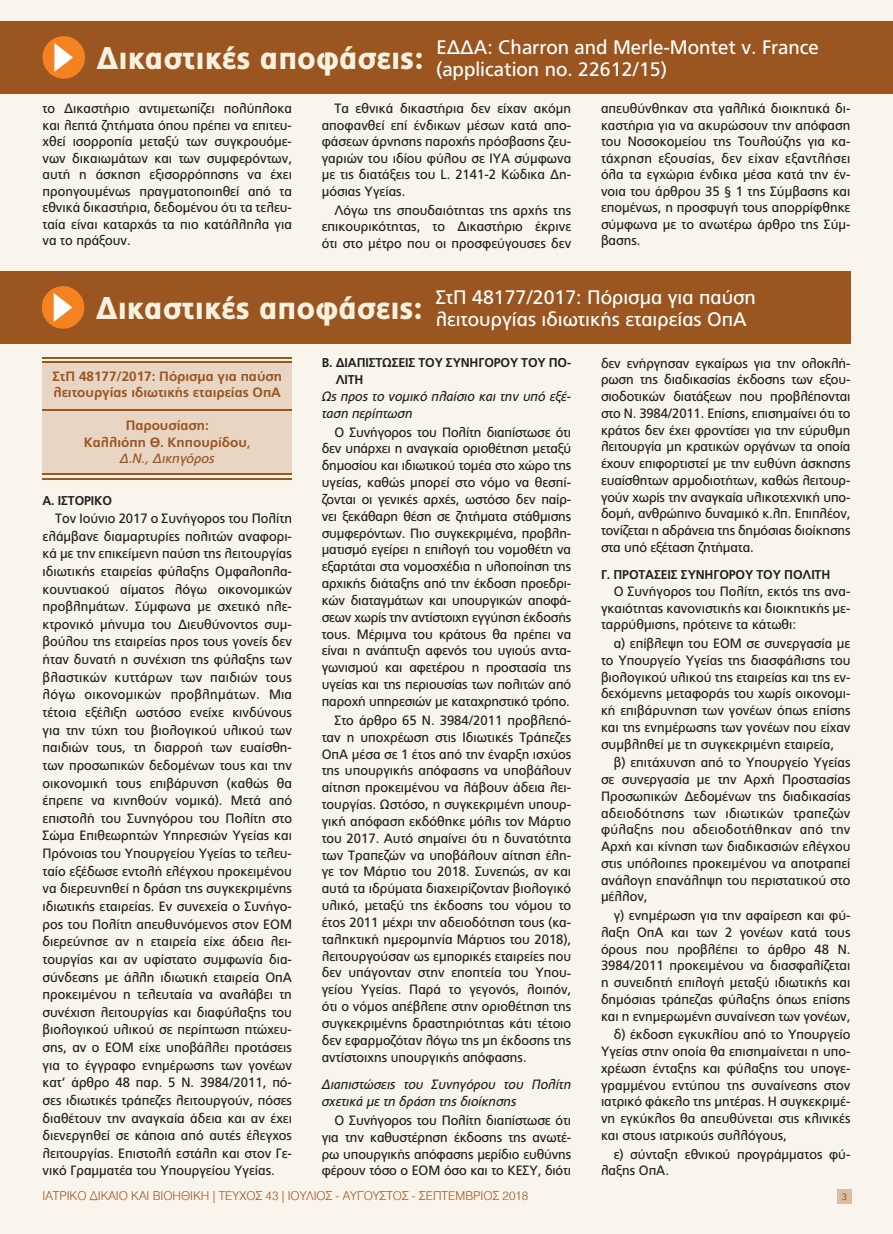
<style>
.page{position:relative;width:893px;height:1234px;background:#fff}
.page>*{position:absolute;margin:0;border:0;box-sizing:border-box;transform-origin:0 0}
.t1{font:900 31.5px "PF Catalog";color:#f7f1e0;scale:.92 1}
.t2{font:19.5px/22.5px "PF Catalog";color:#fff}
.t3{font:13.5px/16.8px "PF Catalog";color:#231f20;text-align:justify}
.t4{font:italic 13.5px/16.8px "PF Catalog";color:#231f20}
.t5{font:700 13.5px/16.2px "PF Catalog";color:#9a5520}
.t6{font:700 12.75px/16.8px "PF Catalog";letter-spacing:-.01em;color:#231f20}
.t7{font:300 12px "Helvetica TT";color:#9a5520}
.s1{font-weight:400}
.s2{font-weight:400;font-style:italic}
.s3{font-family:"Helvetica"}
</style>
<div class="page">
<div style="left:0;top:0;width:893px;height:1233px;background:#f9f5ed"></div>
<div style="left:0;top:21px;width:893px;height:73px;background:#9a5520"></div>
<div style="left:837px;top:1188px;width:15px;height:15px;background:#d8bea5"></div>
<svg style="left:842px;top:1193px;width:4px;height:6px"></svg>
<svg style="left:43px;top:36px;width:42px;height:43px"></svg>
<div style="left:43px;top:362px;width:249px;height:112px;background:#e9d5c3"></div>
<hr style="left:43px;top:409px;width:249px;height:1px;background:#9a5520">
<hr style="left:43px;top:357px;width:249px;height:2px;background:#9a5520">
<hr style="left:43px;top:361px;width:249px;height:2px;background:#9a5520">
<hr style="left:43px;top:473px;width:249px;height:2px;background:#9a5520">
<hr style="left:43px;top:477px;width:249px;height:2px;background:#9a5520">
<div style="left:0;top:271px;width:850px;height:72px;background:#9a5520"></div>
<svg style="left:42px;top:286px;width:42px;height:42px"></svg>
<h1 class="t1" style="left:96px;top:40px;width:357px">Δικαστικές αποφάσεις:</h1>
<h2 class="t2" style="left:436px;top:36px;width:384px">ΕΔΔΑ: Charron and Merle-Montet v. France (application no. 22612/15)</h2>
<p class="t3" style="left:43px;top:101px;width:251px">το Δικαστήριο αντιμετωπίζει πολύπλοκα και λεπτά ζητήματα όπου πρέπει να επιτευ&shy;χθεί ισορροπία μεταξύ των συγκρουόμε&shy;νων δικαιωμάτων και των συμφερόντων, αυτή η άσκηση εξισορρόπησης να έχει προηγουμένως πραγματοποιηθεί από τα εθνικά δικαστήρια, δεδομένου ότι τα τελευ&shy;ταία είναι καταρχάς τα πιο κατάλληλα για να το πράξουν.</p>
<p class="t3" style="left:322px;top:101px;width:251px;text-indent:13px">Τα εθνικά δικαστήρια δεν είχαν ακόμη αποφανθεί επί ένδικων μέσων κατά απο&shy;φάσεων άρνησης παροχής πρόσβασης ζευ&shy;γαριών του ιδίου φύλου σε ΙΥΑ σύμφωνα με τις διατάξεις του L. 2141-2 Κώδικα Δη&shy;μόσιας Υγείας.</p>
<p class="t3" style="left:601px;top:101px;width:251px">απευθύνθηκαν στα γαλλικά διοικητικά δι&shy;καστήρια για να ακυρώσουν την απόφαση του Νοσοκομείου της Τουλούζης για κα&shy;τάχρηση εξουσίας, δεν είχαν εξαντλήσει όλα τα εγχώρια ένδικα μέσα κατά την έν&shy;νοια του άρθρου 35 § 1 της Σύμβασης και επομένως, η προσφυγή τους απορρίφθηκε σύμφωνα με το ανωτέρω άρθρο της Σύμ&shy;βασης.</p>
<p class="t3" style="left:322px;top:202px;width:251px;text-indent:13px">Λόγω της σπουδαιότητας της αρχής της επικουρικότητας, το Δικαστήριο έκρινε ότι στο μέτρο που οι προσφεύγουσες δεν</p>
<h1 class="t1" style="left:96px;top:290px;width:357px">Δικαστικές αποφάσεις:</h1>
<h2 class="t2" style="left:436px;top:286px;width:322px">ΣτΠ 48177/2017: Πόρισμα για παύση λειτουργίας ιδιωτικής εταιρείας ΟπΑ</h2>
<p class="t5" style="left:52px;top:368px;width:231px">ΣτΠ 48177/2017: Πόρισμα για παύση λειτουργίας ιδιωτικής εταιρείας ΟπΑ</p>
<p class="t5" style="left:84px;top:417px;width:168px;text-align:center">Παρουσίαση:<br>Καλλιόπη Θ. Κηπουρίδου<span class="s1">,<br></span><span class="s2">Δ.Ν., Δικηγόρος</span></p>
<p class="t6" style="left:43px;top:492px;width:70px">Α. ΙΣΤΟΡΙΚΌ</p>
<p class="t3" style="left:43px;top:509px;width:251px;line-height:17.5px;text-indent:13px">Τον Ιούνιο 2017 ο Συνήγορος του Πολίτη ελάμβανε διαμαρτυρίες πολιτών αναφορι&shy;κά με την επικείμενη παύση της λειτουργίας ιδιωτικής εταιρείας φύλαξης Ομφαλοπλα&shy;κουντιακού αίματος λόγω οικονομικών προβλημάτων. Σύμφωνα με σχετικό ηλε&shy;κτρονικό μήνυμα του Διευθύνοντος συμ&shy;βούλου της εταιρείας προς τους γονείς δεν ήταν δυνατή η συνέχιση της φύλαξης των βλαστικών κυττάρων των παιδιών τους λόγω οικονομικών προβλημάτων. Μια τέτοια εξέλιξη ωστόσο ενείχε κινδύνους για την τύχη του βιολογικού υλικού των παιδιών τους, τη διαρροή των ευαίσθη&shy;των προσωπικών δεδομένων τους και την οικονομική τους επιβάρυνση (καθώς θα έπρεπε να κινηθούν νομικά). Μετά από επιστολή του Συνηγόρου του Πολίτη στο Σώμα Επιθεωρητών Υπηρεσιών Υγείας και Πρόνοιας του Υπουργείου Υγείας το τελευ&shy;ταίο εξέδωσε εντολή ελέγχου προκειμένου να διερευνηθεί η δράση της συγκεκριμένης ιδιωτικής εταιρείας. Εν συνεχεία ο Συνήγο&shy;ρος του Πολίτη απευθυνόμενος στον ΕΟΜ διερεύνησε αν η εταιρεία είχε άδεια λει&shy;τουργίας και αν υφίστατο συμφωνία δια&shy;σύνδεσης με άλλη ιδιωτική εταιρεία ΟπΑ προκειμένου η τελευταία να αναλάβει τη συνέχιση λειτουργίας και διαφύλαξης του βιολογικού υλικού σε περίπτωση πτώχευ&shy;σης, αν ο ΕΟΜ είχε υποβάλλει προτάσεις για το έγγραφο ενημέρωσης των γονέων κατ’ άρθρο 48 παρ. 5 Ν. 3984/2011, πό&shy;σες ιδιωτικές τράπεζες λειτουργούν, πόσες διαθέτουν την αναγκαία άδεια και αν έχει διενεργηθεί σε κάποια από αυτές έλεγχος λειτουργίας. Επιστολή εστάλη και στον Γε&shy;νικό Γραμματέα του Υπουργείου Υγείας.</p>
<p class="t6" style="left:336px;top:354px;width:237px;text-indent:-14px">Β. ΔΙΑΠΙΣΤΏΣΕΙΣ ΤΟΥ ΣΥΝΗΓΌΡΟΥ ΤΟΥ ΠΟ-<br>ΛΊΤΗ</p>
<p class="t4" style="left:322px;top:387px;width:251px">Ως προς το νομικό πλαίσιο και την υπό εξέ&shy;ταση περίπτωση</p>
<p class="t3" style="left:322px;top:423px;width:251px;text-indent:13px">Ο Συνήγορος του Πολίτη διαπίστωσε ότι δεν υπάρχει η αναγκαία οριοθέτηση μεταξύ δημοσίου και ιδιωτικού τομέα στο χώρο της υγείας, καθώς μπορεί στο νόμο να θεσπί&shy;ζονται οι γενικές αρχές, ωστόσο δεν παίρ&shy;νει ξεκάθαρη θέση σε ζητήματα στάθμισης συμφερόντων. Πιο συγκεκριμένα, προβλη&shy;ματισμό εγείρει η επιλογή του νομοθέτη να εξαρτάται στα νομοσχέδια η υλοποίηση της αρχικής διάταξης από την έκδοση προεδρι&shy;κών διαταγμάτων και υπουργικών αποφά&shy;σεων χωρίς την αντίστοιχη εγγύηση έκδοσής τους. Μέριμνα του κράτους θα πρέπει να είναι η ανάπτυξη αφενός του υγιούς αντα&shy;γωνισμού και αφετέρου η προστασία της υγείας και της περιουσίας των πολιτών από παροχή υπηρεσιών με καταχρηστικό τρόπο.</p>
<p class="t3" style="left:322px;top:711px;width:251px;text-indent:13px">Στο άρθρο 65 Ν. 3984/2011 προβλεπό&shy;ταν η υποχρέωση στις Ιδιωτικές Τράπεζες ΟπΑ μέσα σε 1 έτος από την έναρξη ισχύος της υπουργικής απόφασης να υποβάλουν αίτηση προκειμένου να λάβουν άδεια λει&shy;τουργίας. Ωστόσο, η συγκεκριμένη υπουρ&shy;γική απόφαση εκδόθηκε μόλις τον Μάρτιο του 2017. Αυτό σημαίνει ότι η δυνατότητα των Τραπεζών να υποβάλουν αίτηση έλη&shy;γε τον Μάρτιο του 2018. Συνεπώς, αν και αυτά τα ιδρύματα διαχειρίζονταν βιολογικό υλικό, μεταξύ της έκδοσης του νόμου το έτος 2011 μέχρι την αδειοδότηση τους (κα&shy;ταληκτική ημερομηνία Μάρτιος του 2018), λειτουργούσαν ως εμπορικές εταιρείες που δεν υπάγονταν στην εποπτεία του Υπου&shy;γείου Υγείας. Παρά το γεγονός, λοιπόν, ότι ο νόμος απέβλεπε στην οριοθέτηση της συγκεκριμένης δραστηριότητας κάτι τέτοιο δεν εφαρμοζόταν λόγω της μη έκδοσης της αντίστοιχης υπουργικής απόφασης.</p>
<p class="t4" style="left:322px;top:1075px;width:251px">Διαπιστώσεις του Συνηγόρου του Πολίτη σχετικά με τη δράση της διοίκησης</p>
<p class="t3" style="left:322px;top:1111px;width:251px;text-indent:13px">Ο Συνήγορος του Πολίτη διαπίστωσε ότι για την καθυστέρηση έκδοσης της ανωτέ&shy;ρω υπουργικής απόφασης μερίδιο ευθύνης φέρουν τόσο ο ΕΟΜ όσο και το ΚΕΣΥ, διότι</p>
<p class="t7" style="left:43px;top:1188px;width:487px">ΙΑΤΡΙΚΟ ΔΙΚΑΙΟ ΚΑΙ ΒΙΟΗΘΙΚΗ <span class="s3">|</span> ΤΕΥΧΟΣ 43 <span class="s3">|</span> ΙΟΥΛΙΟΣ - ΑΥΓΟΥΣΤΟΣ - ΣΕΠΤΕΜΒΡΙΟΣ 2018</p>
<p class="t3" style="left:601px;top:354px;width:251px">δεν ενήργησαν εγκαίρως για την ολοκλή&shy;ρωση της διαδικασίας έκδοσης των εξου&shy;σιοδοτικών διατάξεων που προβλέπονται στο Ν. 3984/2011. Επίσης, επισημαίνει ότι το κράτος δεν έχει φροντίσει για την εύρυθμη λειτουργία μη κρατικών οργάνων τα οποία έχουν επιφορτιστεί με την ευθύνη άσκησης ευαίσθητων αρμοδιοτήτων, καθώς λειτουρ&shy;γούν χωρίς την αναγκαία υλικοτεχνική υπο&shy;δομή, ανθρώπινο δυναμικό κ.λπ. Επιπλέον, τονίζεται η αδράνεια της δημόσιας διοίκησης στα υπό εξέταση ζητήματα.</p>
<p class="t6" style="left:601px;top:566px;width:231px">Γ. ΠΡΟΤΆΣΕΙΣ ΣΥΝΗΓΌΡΟΥ ΤΟΥ ΠΟΛΊΤΗ</p>
<p class="t3" style="left:601px;top:583px;width:251px;text-indent:13px">Ο Συνήγορος του Πολίτη, εκτός της ανα&shy;γκαιότητας κανονιστικής και διοικητικής με&shy;ταρρύθμισης, πρότεινε τα κάτωθι:</p>
<p class="t3" style="left:601px;top:635px;width:251px;text-indent:13px">α) επίβλεψη του ΕΟΜ σε συνεργασία με το Υπουργείο Υγείας της διασφάλισης του βιολογικού υλικού της εταιρείας και της εν&shy;δεχόμενης μεταφοράς του χωρίς οικονομι&shy;κή επιβάρυνηση των γονέων όπως επίσης και της ενημέρωσης των γονέων που είχαν συμβληθεί με τη συγκεκριμένη εταιρεία,</p>
<p class="t3" style="left:601px;top:754px;width:251px;text-indent:13px">β) επιτάχυνση από το Υπουργείο Υγείας σε συνεργασία με την Αρχή Προστασίας Προσωπικών Δεδομένων της διαδικασίας αδειοδότησης των ιδιωτικών τραπεζών φύλαξης που αδειοδοτήθηκαν από την Αρχή και κίνηση των διαδικασιών ελέγχου στις υπόλοιπες προκειμένου να αποτραπεί ανάλογη επανάληψη του περιστατικού στο μέλλον,</p>
<p class="t3" style="left:601px;top:907px;width:251px;text-indent:13px">γ) ενημέρωση για την αφαίρεση και φύ&shy;λαξη ΟπΑ και των 2 γονέων κατά τους όρους που προβλέπει το άρθρο 48 Ν.<br>3984/2011 προκειμένου να διασφαλίζεται η συνειδητή επιλογή μεταξύ ιδιωτικής και δημόσιας τράπεζας φύλαξης όπως επίσης και η ενημερωμένη συναίνεση των γονέων,</p>
<p class="t3" style="left:601px;top:1026px;width:251px;text-indent:13px">δ) έκδοση εγκυκλίου από το Υπουργείο Υγείας στην οποία θα επισημαίνεται η υπο&shy;χρέωση ένταξης και φύλαξης του υπογε&shy;γραμμένου εντύπου της συναίνεσης στον ιατρικό φάκελο της μητέρας. Η συγκεκριμέ&shy;νη εγκύκλος θα απευθύνεται στις κλινικές και στους ιατρικούς συλλόγους,</p>
<p class="t3" style="left:601px;top:1145px;width:251px;text-indent:13px">ε) σύνταξη εθνικού προγράμματος φύ&shy;λαξης ΟπΑ.</p>
</div>
